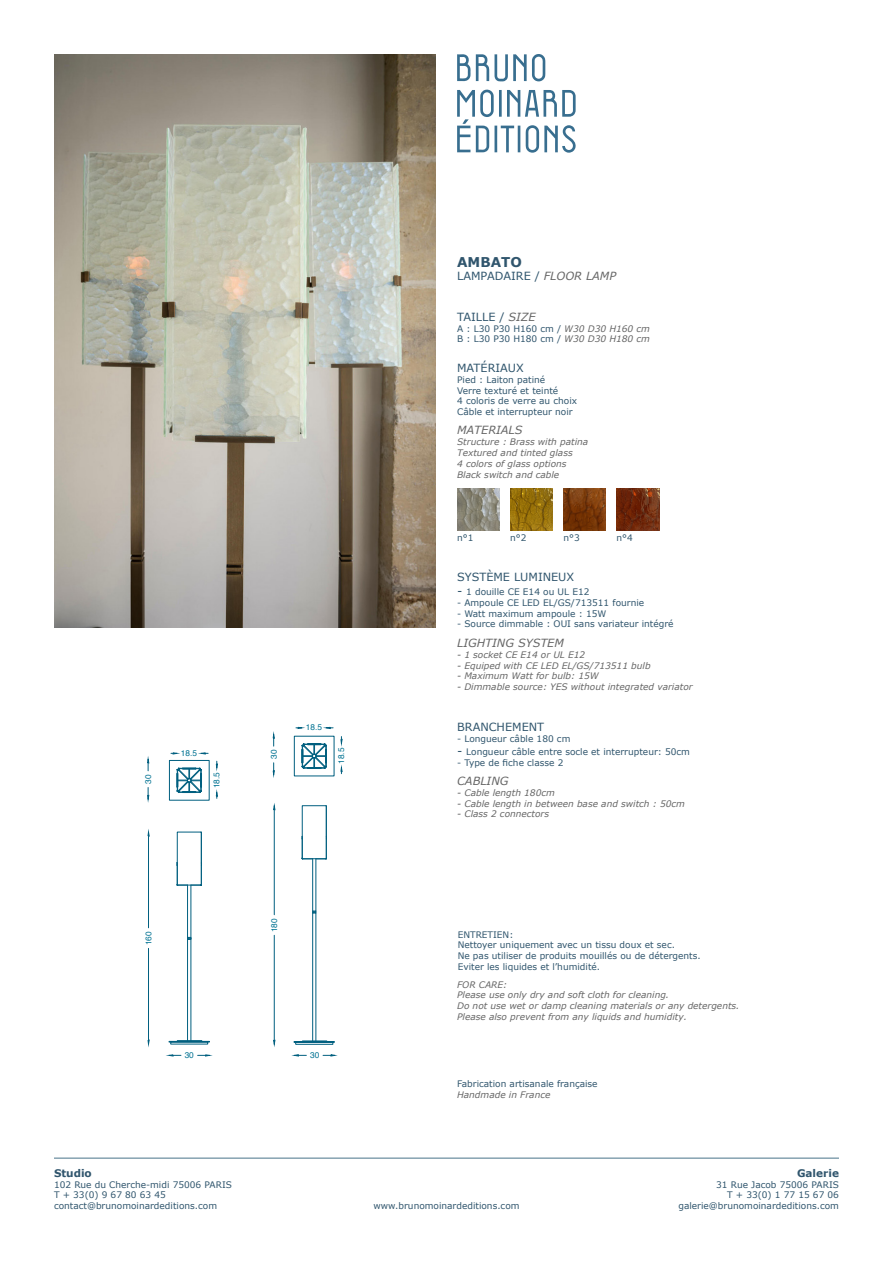
<style>
.page{position:relative;width:893px;height:1263px;background:#fff}
.page>*{position:absolute;margin:0;border:0;box-sizing:border-box;transform-origin:0 0}
.t1{font:700 13.5px "Verdana";color:#30556d}
.t2{font:11.25px "Verdana";color:#30556d}
.t3{font:italic 11.25px "Verdana";color:#666}
.t4{font:700 10.5px "Verdana";color:#30556d}
.t5{font:9px/10.8px "Verdana";color:#30556d}
.t6{font:italic 9px/10.8px "Verdana";color:#666}
.t7{font:8.25px "Helvetica";color:#007292}
.s1{font-style:italic;color:#666}
.s2{font-style:italic;font-size:11.25px}
</style>
<div class="page">
<hr style="left:54px;top:1158px;width:785px;height:1px;background:#49748a">
<svg style="left:457px;top:54px;width:88px;height:28px"></svg>
<svg style="left:457px;top:89px;width:119px;height:64px"></svg>
<img style="left:54px;top:54px;width:382px;height:574px">
<svg style="left:176px;top:767px;width:26px;height:26px"></svg>
<hr style="left:187px;top:885px;width:1px;height:156px;background:#005f7f">
<div style="left:170px;top:1042px;width:38px;height:2px;border:1px solid #005f7f"></div>
<div style="left:169px;top:1041px;width:41px;height:1px;border:1px solid #005f7f"></div>
<div style="left:177px;top:1040px;width:25px;height:2px;border:1px solid #005f7f"></div>
<hr style="left:191px;top:885px;width:1px;height:156px;background:#005f7f">
<svg style="left:176px;top:831px;width:26px;height:55px"></svg>
<hr style="left:148px;top:948px;width:1px;height:92px;background:#005f7f">
<hr style="left:148px;top:836px;width:1px;height:92px;background:#005f7f">
<svg style="left:168px;top:1055px;width:13px;height:1px"></svg>
<svg style="left:198px;top:1055px;width:13px;height:1px"></svg>
<svg style="left:216px;top:761px;width:2px;height:8px"></svg>
<svg style="left:216px;top:791px;width:2px;height:7px"></svg>
<svg style="left:325px;top:727px;width:8px;height:2px"></svg>
<svg style="left:296px;top:727px;width:7px;height:2px"></svg>
<svg style="left:147px;top:787px;width:2px;height:13px"></svg>
<svg style="left:147px;top:758px;width:2px;height:13px"></svg>
<svg style="left:273px;top:763px;width:2px;height:13px"></svg>
<svg style="left:273px;top:733px;width:2px;height:13px"></svg>
<svg style="left:301px;top:743px;width:26px;height:26px"></svg>
<svg style="left:312px;top:911px;width:5px;height:3px"></svg>
<hr style="left:312px;top:913px;width:1px;height:128px;background:#005f7f">
<div style="left:295px;top:1042px;width:38px;height:3px;border:1px solid #005f7f"></div>
<div style="left:294px;top:1041px;width:41px;height:1px;border:1px solid #005f7f"></div>
<div style="left:302px;top:1040px;width:25px;height:2px;border:1px solid #005f7f"></div>
<hr style="left:316px;top:913px;width:1px;height:128px;background:#005f7f">
<svg style="left:302px;top:805px;width:25px;height:55px"></svg>
<hr style="left:312px;top:859px;width:1px;height:52px;background:#005f7f">
<hr style="left:316px;top:859px;width:1px;height:52px;background:#005f7f">
<hr style="left:274px;top:810px;width:1px;height:105px;background:#005f7f">
<hr style="left:274px;top:935px;width:1px;height:105px;background:#005f7f">
<svg style="left:293px;top:1054px;width:13px;height:2px"></svg>
<svg style="left:323px;top:1054px;width:13px;height:2px"></svg>
<div style="left:169px;top:760px;width:41px;height:40px;border:1px solid #005f7f"></div>
<img style="left:457px;top:488px;width:43px;height:43px">
<img style="left:510px;top:488px;width:43px;height:43px">
<img style="left:563px;top:488px;width:43px;height:43px">
<img style="left:617px;top:488px;width:42px;height:43px">
<p class="t7" style="left:142px;top:784px;width:11px;rotate:-90deg">30</p>
<p class="t7" style="left:306px;top:721px;width:18px">18.5</p>
<p class="t7" style="left:181px;top:747px;width:18px">18.5</p>
<p class="t7" style="left:335px;top:764px;width:18px;rotate:-90deg">18.5</p>
<p class="t7" style="left:267px;top:759px;width:11px;rotate:-90deg">30</p>
<p class="t7" style="left:210px;top:788px;width:18px;rotate:-90deg">18.5</p>
<p class="t1" style="left:457px;top:253px;width:66px">AMBATO</p>
<p class="t2" style="left:457px;top:269px;width:161px">LAMPADAIRE / <span class="s1">FLOOR LAMP</span></p>
<p class="t2" style="left:457px;top:309px;width:80px">TAILLE / <span class="s1">SIZE</span></p>
<p class="t5" style="left:457px;top:323px;width:194px">A : L30 P30 H160 cm / <span class="s1">W30 D30 H160 cm</span></p>
<p class="t5" style="left:457px;top:334px;width:194px">B : L30 P30 H180 cm / <span class="s1">W30 D30 H180 cm</span></p>
<p class="t2" style="left:457px;top:361px;width:68px">MATÉRIAUX</p>
<p class="t5" style="left:457px;top:374px;width:90px">Pied : Laiton patiné</p>
<p class="t5" style="left:457px;top:385px;width:103px">Verre texturé et teinté</p>
<p class="t5" style="left:457px;top:396px;width:122px">4 coloris de verre au choix</p>
<p class="t5" style="left:457px;top:407px;width:117px">Câble et interrupteur noir</p>
<p class="t3" style="left:457px;top:423px;width:67px">MATERIALS</p>
<p class="t6" style="left:457px;top:437px;width:133px">Structure : Brass with patina</p>
<p class="t6" style="left:457px;top:447px;width:117px">Textured and tinted glass</p>
<p class="t6" style="left:457px;top:458px;width:111px">4 colors of glass options</p>
<p class="t6" style="left:457px;top:469px;width:104px">Black switch and cable</p>
<p class="t5" style="left:457px;top:532px;width:18px">n°1</p>
<p class="t5" style="left:510px;top:532px;width:18px">n°2</p>
<p class="t5" style="left:563px;top:532px;width:18px">n°3</p>
<p class="t5" style="left:617px;top:532px;width:18px">n°4</p>
<p class="t2" style="left:457px;top:570px;width:119px">SYSTÈME LUMINEUX</p>
<p class="t5" style="left:457px;top:586px;width:134px"><span class="s2">-</span> 1 douille CE E14 ou UL E12</p>
<p class="t5" style="left:457px;top:597px;width:189px">- Ampoule CE LED EL/GS/713511 fournie</p>
<p class="t5" style="left:457px;top:608px;width:151px">- Watt maximum ampoule : 15W</p>
<p class="t5" style="left:457px;top:619px;width:218px">- Source dimmable : OUI sans variateur intégré</p>
<p class="t3" style="left:457px;top:636px;width:108px">LIGHTING SYSTEM</p>
<p class="t6" style="left:457px;top:649px;width:130px">- 1 socket CE E14 or UL E12</p>
<p class="t6" style="left:457px;top:660px;width:195px">- Equiped with CE LED EL/GS/713511 bulb</p>
<p class="t6" style="left:457px;top:671px;width:143px">- Maximum Watt for bulb: 15W</p>
<p class="t6" style="left:457px;top:682px;width:237px">- Dimmable source: YES without integrated variator</p>
<p class="t2" style="left:457px;top:719px;width:88px">BRANCHEMENT</p>
<p class="t5" style="left:457px;top:733px;width:115px">- Longueur câble 180 cm</p>
<p class="t5" style="left:457px;top:746px;width:234px"><span class="s2">-</span> Longueur câble entre socle et interrupteur: 50cm</p>
<p class="t5" style="left:457px;top:757px;width:108px">- Type de fiche classe 2</p>
<p class="t3" style="left:457px;top:774px;width:53px">CABLING</p>
<p class="t6" style="left:457px;top:787px;width:99px">- Cable length 180cm</p>
<p class="t6" style="left:457px;top:798px;width:229px">- Cable length in between base and switch : 50cm</p>
<p class="t6" style="left:457px;top:809px;width:93px">- Class 2 connectors</p>
<p class="t7" style="left:142px;top:945px;width:15px;rotate:-90deg">160</p>
<p class="t7" style="left:268px;top:932px;width:15px;rotate:-90deg">180</p>
<p class="t5" style="left:458px;top:929px;width:244px">ENTRETIEN:<br>Nettoyer uniquement avec un tissu doux et sec.<br>Ne pas utiliser de produits mouillés ou de détergents.<br>Eviter les liquides et l’humidité.</p>
<p class="t6" style="left:457px;top:979px;width:284px">FOR CARE:<br>Please use only dry and soft cloth for cleaning.<br>Do not use wet or damp cleaning materials or any detergents.<br>Please also prevent from any liquids and humidity.</p>
<p class="t7" style="left:185px;top:1049px;width:11px">30</p>
<p class="t7" style="left:310px;top:1049px;width:11px">30</p>
<p class="t5" style="left:457px;top:1078px;width:142px">Fabrication artisanale française</p>
<p class="t6" style="left:457px;top:1089px;width:95px">Handmade in France</p>
<p class="t4" style="left:54px;top:1166px;width:39px">Studio</p>
<p class="t5" style="left:54px;top:1179px;width:180px">102 Rue du Cherche-midi 75006 PARIS<br>T + 33(0) 9 67 80 63 45 contact@brunomoinardeditions.com</p>
<p class="t4" style="left:797px;top:1166px;width:43px">Galerie</p>
<p class="t5" style="left:716px;top:1179px;width:124px;text-align:right">31 Rue Jacob 75006 PARIS<br>T + 33(0) 1 77 15 67 06</p>
<p class="t5" style="left:373px;top:1201px;width:148px">www.brunomoinardeditions.com</p>
<p class="t5" style="left:678px;top:1201px;width:162px">galerie@brunomoinardeditions.com</p>
</div>
